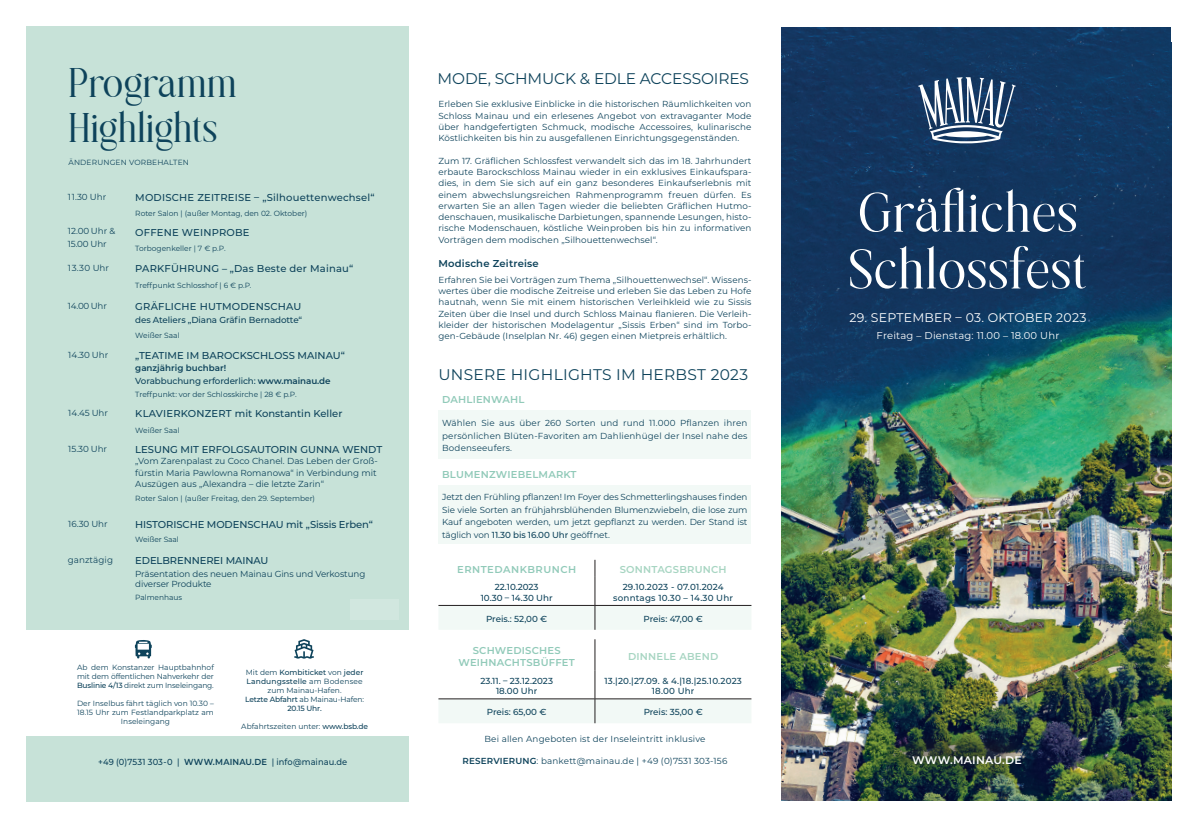
<style>
.page{position:relative;width:1197px;height:833px;background:#fff}
.page>*{position:absolute;margin:0;border:0;box-sizing:border-box;transform-origin:0 0}
.t1{font:600 55.5px/56.6px "Nillota";letter-spacing:.01em;color:#fff}
.t2{font:600 40.38px/44.4px "Nillota";letter-spacing:-.01em;color:#0e435b}
.t3{font:15.38px "Montserrat";letter-spacing:-.01em;color:#0e435b}
.t4{font:15.38px "Montserrat";letter-spacing:.01em;color:#0e435b}
.t5{font:12.5px "Montserrat";letter-spacing:.02em;color:#fff}
.t6{font:600 11px "Montserrat";letter-spacing:.02em;color:#fff}
.t7{font:500 10px "Montserrat";color:#0e435b}
.t8{font:500 10px "Montserrat";letter-spacing:.02em;color:#0e435b}
.t9{font:600 10px/12px "Montserrat";letter-spacing:.02em;color:#91cab9;text-align:center}
.t10{font:10px "Montserrat";letter-spacing:.02em;color:#fff}
.t11{font:600 10px "Montserrat";letter-spacing:.02em;color:#a7d5c2}
.t12{font:600 10px "Montserrat";letter-spacing:.02em;color:#0e435b}
.t13{font:600 10px "Montserrat";letter-spacing:.05em;color:#91cab9}
.t14{font:8.75px/11.2px "Montserrat";color:#0e435b;text-align:justify}
.t15{font:500 8.75px/10.5px "Montserrat";color:#0e435b;text-align:center}
.t16{font:8.75px "Montserrat";letter-spacing:.02em;color:#0e435b}
.t17{font:500 8.75px/10.5px "Montserrat";letter-spacing:.02em;color:#0e435b;text-align:center}
.t18{font:600 8.75px/12.5px "Montserrat";color:#0e435b}
.t19{font:500 8.75px "Montserrat";color:#0e435b;scale:.95 1}
.t20{font:7.5px/9px "Montserrat";color:#0e435b;text-align:justify}
.t21{font:500 7.5px/9px "Montserrat";color:#0e435b;text-align:center}
.t22{font:7.5px "Montserrat";letter-spacing:.02em;color:#0e435b}
.s1{font-weight:500}
.s2{font-weight:400}
.s3{font-weight:600}
</style>
<div class="page">
<div style="left:26px;top:26px;width:383px;height:775px;background:#c7e2d8"></div>
<div style="left:26px;top:630px;width:383px;height:105px;background:#fff"></div>
<svg style="left:294px;top:639px;width:20px;height:19px"></svg>
<svg style="left:135px;top:640px;width:17px;height:18px"></svg>
<img style="left:781px;top:27px;width:390px;height:773px">
<svg style="left:918px;top:77px;width:98px;height:66px"></svg>
<div style="left:880px;top:726px;width:153px;height:54px;background:#231f20;opacity:.75"></div>
<svg style="left:438px;top:559px;width:313px;height:70px"></svg>
<hr style="left:595px;top:639px;width:1px;height:31px;background:#231f20">
<svg style="left:438px;top:670px;width:313px;height:52px"></svg>
<div style="left:438px;top:410px;width:313px;height:48px;background:#f2f9f6"></div>
<div style="left:438px;top:485px;width:313px;height:59px;background:#f2f9f6"></div>
<div style="left:350px;top:598px;width:48px;height:21px;background:#d1e7df"></div>
<div style="left:591px;top:20px;width:15px;height:14px;border:2px solid #fff;border-radius:50%"></div>
<div style="left:594px;top:23px;width:9px;height:9px;border:2px solid #fff;border-radius:50%"></div>
<p class="t2" style="left:68px;top:62px;width:170px">Programm<br>Highlights</p>
<p class="t22" style="left:68px;top:157px;width:122px">ÄNDERUNGEN VORBEHALTEN</p>
<p class="t14" style="left:68px;top:191px;width:40px">11.30 Uhr</p>
<p class="t8" style="left:135px;top:191px;width:241px">MODISCHE ZEITREISE – „Silhouettenwechsel“</p>
<p class="t20" style="left:135px;top:209px;width:173px">Roter Salon | (außer Montag, den 02. Oktober)</p>
<p class="t14" style="left:68px;top:225px;width:49px;line-height:12.5px">12.00 Uhr &amp;<br>15.00 Uhr</p>
<p class="t8" style="left:135px;top:225px;width:116px">OFFENE WEINPROBE</p>
<p class="t20" style="left:135px;top:243px;width:92px">Torbogenkeller | 7 € p.P.</p>
<p class="t14" style="left:68px;top:261px;width:43px">13.30 Uhr</p>
<p class="t8" style="left:135px;top:261px;width:220px">PARKFÜHRUNG – „Das Beste der Mainau“</p>
<p class="t20" style="left:135px;top:281px;width:118px">Treffpunkt Schlosshof | 6 € p.P.</p>
<p class="t14" style="left:68px;top:300px;width:41px">14.00 Uhr</p>
<p class="t8" style="left:135px;top:299px;width:168px">GRÄFLICHE HUTMODENSCHAU</p>
<p class="t15" style="left:135px;top:314px;width:168px">des Ateliers „Diana Gräfin Bernadotte“</p>
<p class="t20" style="left:135px;top:330px;width:46px">Weißer Saal</p>
<p class="t14" style="left:68px;top:348px;width:42px">14.30 Uhr</p>
<p class="t7" style="left:135px;top:348px;width:211px">„TEATIME IM BAROCKSCHLOSS MAINAU“</p>
<p class="t18" style="left:135px;top:361px;width:197px">ganzjährig buchbar!<br><span class="s1">Vorabbuchung erforderlich:</span> www.mainau.de</p>
<p class="t20" style="left:135px;top:389px;width:163px">Treffpunkt: vor der Schlosskirche | 28 € p.P.</p>
<p class="t14" style="left:68px;top:407px;width:41px">14.45 Uhr</p>
<p class="t7" style="left:135px;top:406px;width:209px">KLAVIERKONZERT mit Konstantin Keller</p>
<p class="t20" style="left:135px;top:425px;width:46px">Weißer Saal</p>
<p class="t14" style="left:68px;top:442px;width:41px">15.30 Uhr</p>
<p class="t7" style="left:135px;top:442px;width:249px">LESUNG MIT ERFOLGSAUTORIN GUNNA WENDT</p>
<p class="t14" style="left:135px;top:455px;width:244px;text-align:left">„Vom Zarenpalast zu Coco Chanel. Das Leben der Groß&shy;fürstin Maria Pawlowna Romanowa“ in Verbindung mit<br>Auszügen aus „Alexandra – die letzte Zarin“</p>
<p class="t20" style="left:135px;top:493px;width:181px">Roter Salon | (außer Freitag, den 29. September)</p>
<p class="t14" style="left:68px;top:517px;width:41px">16.30 Uhr</p>
<p class="t7" style="left:135px;top:517px;width:239px">HISTORISCHE MODENSCHAU mit „Sissis Erben“</p>
<p class="t20" style="left:135px;top:534px;width:45px">Weißer Saal</p>
<p class="t14" style="left:68px;top:553px;width:47px">ganztägig</p>
<p class="t7" style="left:135px;top:553px;width:135px">EDELBRENNEREI MAINAU</p>
<p class="t14" style="left:135px;top:568px;width:232px;line-height:10.5px">Präsentation des neuen Mainau Gins und Verkostung diverser Produkte</p>
<p class="t20" style="left:135px;top:592px;width:48px">Palmenhaus</p>
<p class="t20" style="left:77px;top:662px;width:138px">Ab dem Konstanzer Hauptbahnhof mit dem öffentlichen Nahverkehr der <span class="s1">Buslinie 4/13</span> direkt zum Inseleingang.</p>
<p class="t20" style="left:77px;top:698px;width:138px;text-align:center">Der Inselbus fährt täglich von 10.30 –<br>18.15 Uhr zum Festlandparkplatz am<br>Inseleingang</p>
<p class="t21" style="left:245px;top:666px;width:120px"><span class="s2">Mit dem</span> Kombiticket <span class="s2">von</span> jeder<br>Landungsstelle <span class="s2">am Bodensee zum Mainau-Hafen.<br></span>Letzte Abfahrt <span class="s2">ab Mainau-Hafen:<br></span>20.15 Uhr.</p>
<p class="t20" style="left:241px;top:720px;width:128px">Abfahrtszeiten unter: <span class="s1">www.bsb.de</span></p>
<p class="t19" style="left:98px;top:755px;width:264px">+49 (0)7531 303-0 | <span class="s3">WWW.MAINAU.DE</span> | info@mainau.de</p>
<p class="t3" style="left:438px;top:68px;width:313px">MODE, SCHMUCK &amp; EDLE ACCESSOIRES</p>
<p class="t14" style="left:438px;top:98px;width:315px">Erleben Sie exklusive Einblicke in die historischen Räumlichkeiten von Schloss Mainau und ein erlesenes Angebot von extravaganter Mode über handgefertigten Schmuck, modische Accessoires, kulinarische Köstlichkeiten bis hin zu ausgefallenen Einrichtungsgegenständen.</p>
<p class="t14" style="left:438px;top:154px;width:315px">Zum 17. Gräflichen Schlossfest verwandelt sich das im 18. Jahrhundert erbaute Barockschloss Mainau wieder in ein exklusives Einkaufspara&shy;dies, in dem Sie sich auf ein ganz besonderes Einkaufserlebnis mit einem abwechslungsreichen Rahmenprogramm freuen dürfen. Es erwarten Sie an allen Tagen wieder die beliebten Gräflichen Hutmo&shy;denschauen, musikalische Darbietungen, spannende Lesungen, histo&shy;rische Modenschauen, köstliche Weinproben bis hin zu informativen Vorträgen dem modischen „Silhouettenwechsel“.</p>
<p class="t12" style="left:438px;top:256px;width:102px">Modische Zeitreise</p>
<p class="t14" style="left:438px;top:273px;width:315px">Erfahren Sie bei Vorträgen zum Thema „Silhouettenwechsel“. Wissens&shy;wertes über die modische Zeitreise und erleben Sie das Leben zu Hofe hautnah, wenn Sie mit einem historischen Verleihkleid wie zu Sissis Zeiten über die Insel und durch Schloss Mainau flanieren. Die Verleih&shy;kleider der historischen Modelagentur „Sissis Erben“ sind im Torbo&shy;gen-Gebäude (Inselplan Nr. 46) gegen einen Mietpreis erhältlich.</p>
<p class="t4" style="left:438px;top:364px;width:311px">UNSERE HIGHLIGHTS IM HERBST 2023</p>
<p class="t9" style="left:442px;top:393px;width:84px">DAHLIENWAHL</p>
<p class="t14" style="left:442px;top:416px;width:307px;line-height:12.5px">Wählen Sie aus über 260 Sorten und rund 11.000 Pflanzen ihren persönlichen Blüten-Favoriten am Dahlienhügel der Insel nahe des Bodenseeufers.</p>
<p class="t9" style="left:442px;top:468px;width:136px">BLUMENZWIEBELMARKT</p>
<p class="t14" style="left:442px;top:490px;width:307px;line-height:12.5px">Jetzt den Frühling pflanzen! Im Foyer des Schmetterlingshauses finden Sie viele Sorten an frühjahrsblühenden Blumenzwiebeln, die lose zum Kauf angeboten werden, um jetzt gepflanzt zu werden. Der Stand ist täglich von <span class="s1">11.30 bis 16.00 Uhr</span> geöffnet.</p>
<p class="t13" style="left:457px;top:562px;width:121px">ERNTEDANKBRUNCH</p>
<p class="t11" style="left:620px;top:562px;width:108px">SONNTAGSBRUNCH</p>
<p class="t15" style="left:481px;top:581px;width:73px">22.10.2023<br>10.30 – 14.30 Uhr</p>
<p class="t17" style="left:613px;top:581px;width:121px">29.10.2023 - 07.01.2024 sonntags 10.30 – 14.30 Uhr</p>
<p class="t15" style="left:486px;top:612px;width:63px">Preis.: 52,00 €</p>
<p class="t15" style="left:644px;top:612px;width:61px">Preis: 47,00 €</p>
<p class="t9" style="left:459px;top:643px;width:118px">SCHWEDISCHES<br>WEIHNACHTSBÜFFET</p>
<p class="t11" style="left:628px;top:648px;width:92px">DINNELE ABEND</p>
<p class="t15" style="left:480px;top:674px;width:74px">23.11. – 23.12.2023<br>18.00 Uhr</p>
<p class="t17" style="left:604px;top:674px;width:139px">13.|20.|27.09. &amp; 4.|18.|25.10.2023<br>18.00 Uhr</p>
<p class="t15" style="left:487px;top:706px;width:61px">Preis: 65,00 €</p>
<p class="t15" style="left:644px;top:706px;width:61px">Preis: 35,00 €</p>
<p class="t16" style="left:484px;top:732px;width:222px">Bei allen Angeboten ist der Inseleintritt inklusive</p>
<p class="t16" style="left:462px;top:753px;width:266px"><span class="s3">RESERVIERUNG</span>: bankett@mainau.de | +49 (0)7531 303-156</p>
<p class="t1" style="left:848px;top:185px;width:241px">Gräfliches<br>Schlossfest</p>
<p class="t5" style="left:849px;top:309px;width:239px">29. SEPTEMBER – 03. OKTOBER 2023</p>
<p class="t10" style="left:877px;top:328px;width:184px">Freitag – Dienstag: 11.00 – 18.00 Uhr</p>
<p class="t6" style="left:912px;top:752px;width:111px">WWW.MAINAU.DE</p>
</div>
